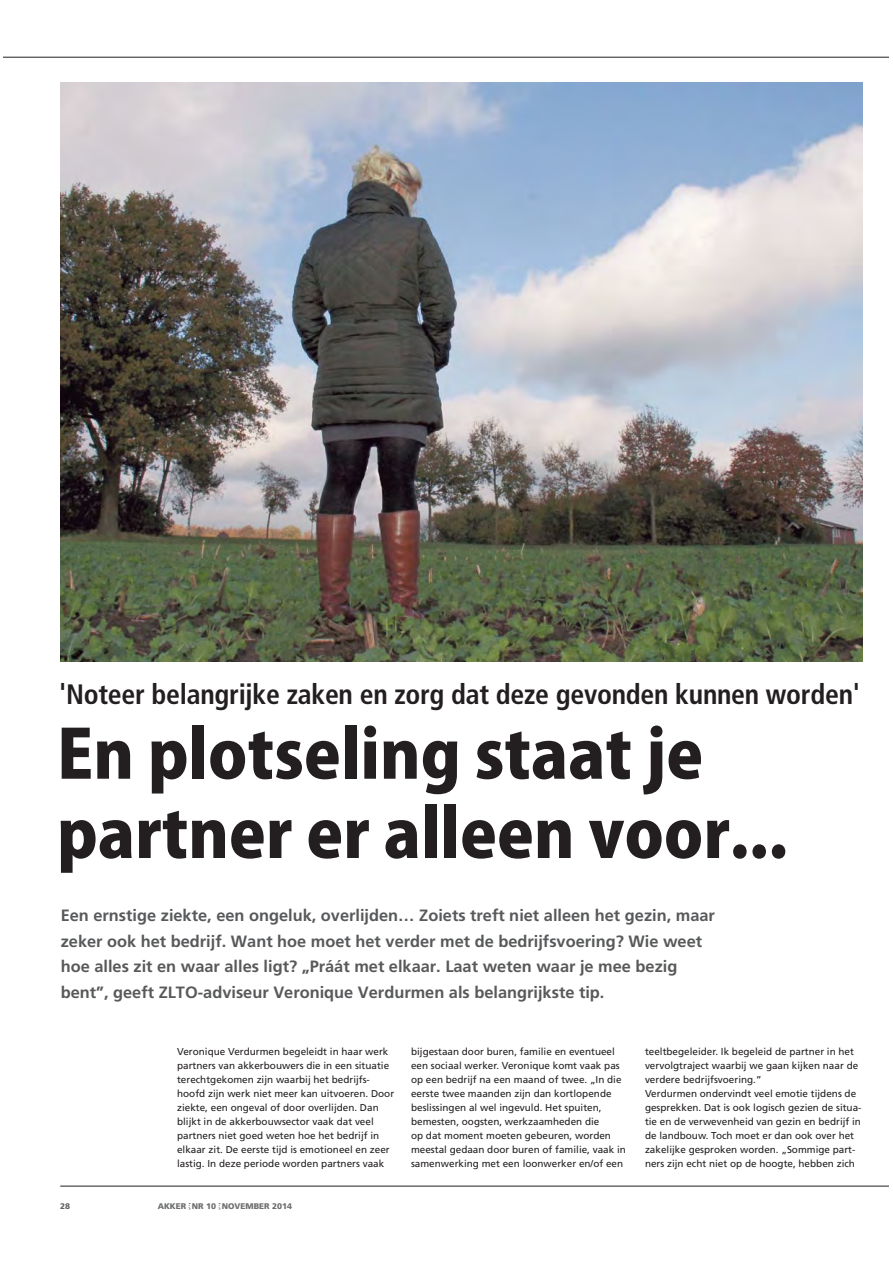
<style>
.page{position:relative;width:893px;height:1263px;background:#fff}
.page>*{position:absolute;margin:0;border:0;box-sizing:border-box;transform-origin:0 0}
.t1{font:66px/79.3px "Koz Go Pro Heavy 90 msp RKSJ H";color:#231f20}
.t2{font:700 condensed 28.05px "Frutiger LT Std";letter-spacing:-.01em;color:#231f20}
.t3{font:700 16.35px/25.7px "Frutiger LT Std";color:#58595b}
.t4{font:9.9px/14.1px "Frutiger LT Std";color:#231f20}
.t5{font:900 8.25px "Frutiger LT Std";color:#6d6e70}
.t6{font:900 8.25px "Frutiger LT Std";color:#636466}
</style>
<div class="page">
<img style="left:60px;top:83px;width:802px;height:579px">
<hr style="left:4px;top:57px;width:885px;height:1px;background:#231f20">
<hr style="left:60px;top:1186px;width:829px;height:1px;background:#231f20">
<h2 class="t2" style="left:59px;top:682px;width:802px">'Noteer belangrijke zaken en zorg dat deze gevonden kunnen worden'</h2>
<h1 class="t1" style="left:57px;top:723px;width:732px">En plotseling staat je partner er alleen voor...</h1>
<p class="t3" style="left:61px;top:903px;width:656px">Een ernstige ziekte, een ongeluk, overlijden… Zoiets treft niet alleen het gezin, maar zeker ook het bedrijf. Want hoe moet het verder met de bedrijfsvoering? Wie weet hoe alles zit en waar alles ligt? „Práát met elkaar. Laat weten waar je mee bezig bent”, geeft ZLTO-adviseur Veronique Verdurmen als belangrijkste tip.</p>
<p class="t4" style="left:177px;top:1045px;width:219px">Veronique Verdurmen begeleidt in haar werk partners van akkerbouwers die in een situatie terechtgekomen zijn waarbij het bedrijfs&shy;hoofd zijn werk niet meer kan uitvoeren. Door ziekte, een ongeval of door overlijden. Dan blijkt in de akkerbouwsector vaak dat veel partners niet goed weten hoe het bedrijf in elkaar zit. De eerste tijd is emotioneel en zeer lastig. In deze periode worden partners vaak</p>
<p class="t4" style="left:411px;top:1045px;width:216px">bijgestaan door buren, familie en eventueel een sociaal werker. Veronique komt vaak pas op een bedrijf na een maand of twee. „In die eerste twee maanden zijn dan kortlopende beslissingen al wel ingevuld. Het spuiten, bemesten, oogsten, werkzaamheden die<br>op dat moment moeten gebeuren, worden meestal gedaan door buren of familie, vaak in samenwerking met een loonwerker en/of een</p>
<p class="t4" style="left:645px;top:1045px;width:218px">teeltbegeleider. Ik begeleid de partner in het vervolgtraject waarbij we gaan kijken naar de verdere bedrijfsvoering.”<br>Verdurmen ondervindt veel emotie tijdens de gesprekken. Dat is ook logisch gezien de situa&shy;tie en de verwevenheid van gezin en bedrijf in de landbouw. Toch moet er dan ook over het zakelijke gesproken worden. „Sommige part&shy;ners zijn echt niet op de hoogte, hebben zich</p>
<p class="t6" style="left:60px;top:1203px;width:12px">28</p>
<p class="t5" style="left:158px;top:1203px;width:136px">AKKER NR 10 NOVEMBER 2014</p>
</div>
